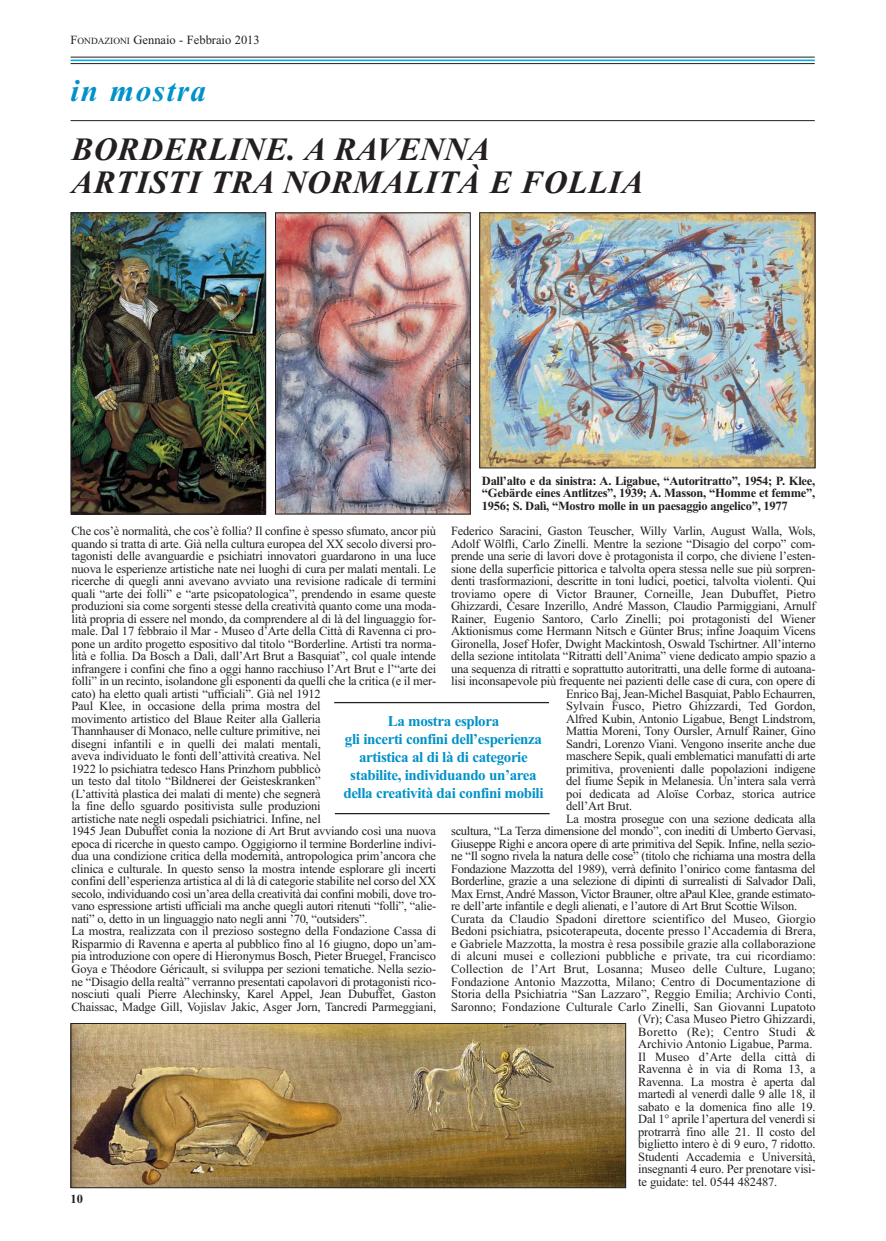
<style>
.page{position:relative;width:886px;height:1241px;background:#fff}
.page>*{position:absolute;margin:0;border:0;box-sizing:border-box;transform-origin:0 0}
.t1{font:italic 700 32.5px/32.5px "Times New Roman";letter-spacing:.015em;color:#231f20}
.t2{font:italic 700 31.25px "Times New Roman";letter-spacing:.05em;color:#0092c8}
.t3{font:700 15px/18px "Times New Roman";letter-spacing:-.025em;color:#0092c8;text-align:center}
.t4{font:12.5px/12.5px "Times New Roman";letter-spacing:-.015em;color:#231f20}
.t5{font:700 12.5px/12.5px "Times New Roman";letter-spacing:-.025em;color:#231f20;text-align:justify}
.t6{font:12.5px "Times New Roman";letter-spacing:.005em;color:#231f20}
.t7{font:12.5px "Times New Roman";letter-spacing:.02em;color:#231f20}
.s1{font-size:9.38px}
</style>
<div class="page">
<hr style="left:71px;top:60px;width:744px;height:1px;background:#00aeef">
<hr style="left:71px;top:57px;width:744px;height:1px;background:#231f20">
<hr style="left:71px;top:63px;width:744px;height:1px;background:#231f20">
<hr style="left:71px;top:120px;width:744px;height:1px;background:#231f20">
<img style="left:482px;top:215px;width:331px;height:251px">
<img style="left:277px;top:215px;width:191px;height:297px">
<div style="left:275px;top:213px;width:195px;height:301px;border:1px solid #231f20"></div>
<img style="left:73px;top:215px;width:191px;height:297px">
<div style="left:71px;top:213px;width:195px;height:301px;border:1px solid #231f20"></div>
<img style="left:73px;top:1025px;width:551px;height:160px">
<div style="left:71px;top:1023px;width:555px;height:164px;border:1px solid #231f20"></div>
<hr style="left:334px;top:702px;width:215px;height:1px;background:#231f20">
<hr style="left:335px;top:812px;width:215px;height:2px;background:#231f20">
<p class="t4" style="left:71px;top:35px;width:191px">F<span class="s1">ONDAZIONI</span> Gennaio - Febbraio 2013</p>
<h2 class="t2" style="left:71px;top:71px;width:137px">in mostra</h2>
<h1 class="t1" style="left:72px;top:133px;width:573px">BORDERLINE. A RAVENNA<br>ARTISTI TRA NORMALITÀ E FOLLIA</h1>
<p class="t5" style="left:482px;top:476px;width:335px">Dall’alto e da sinistra: A. Ligabue, “Autoritratto”, 1954; P. Klee, “Gebärde eines Antlitzes”, 1939; A. Masson, “Homme et femme”, 1956; S. Dalì, “Mostro molle in un paesaggio angelico”, 1977</p>
<p class="t4" style="left:71px;top:526px;width:366px">Che cos’è normalità, che cos’è follia? Il confine è spesso sfumato, ancor più quando si tratta di arte. Già nella cultura europea del XX secolo diversi pro&shy;tagonisti delle avanguardie e psichiatri innovatori guardarono in una luce nuova le esperienze artistiche nate nei luoghi di cura per malati mentali. Le ricerche di quegli anni avevano avviato una revisione radicale di termini quali “arte dei folli” e “arte psicopatologica”, prendendo in esame queste produzioni sia come sorgenti stesse della creatività quanto come una moda&shy;lità propria di essere nel mondo, da comprendere al di là del linguaggio for&shy;male. Dal 17 febbraio il Mar - Museo d’Arte della Città di Ravenna ci pro&shy;pone un ardito progetto espositivo dal titolo “Borderline. Artisti tra norma&shy;lità e follia. Da Bosch a Dalì, dall’Art Brut a Basquiat”, col quale intende infrangere i confini che fino a oggi hanno racchiuso l’Art Brut e l’“arte dei folli” in un recinto, isolandone gli esponenti da quelli che la critica (e il mer&shy;cato) ha eletto quali artisti “ufficiali”. Già nel 1912<br>Paul Klee, in occasione della prima mostra del<br>movimento artistico del Blaue Reiter alla Galleria<br>Thannhauser di Monaco, nelle culture primitive, nei<br>disegni infantili e in quelli dei malati mentali,<br>aveva individuato le fonti dell’attività creativa. Nel<br>1922 lo psichiatra tedesco Hans Prinzhorn pubblicò<br>un testo dal titolo “Bildnerei der Geisteskranken”<br>(L’attività plastica dei malati di mente) che segnerà<br>la fine dello sguardo positivista sulle produzioni<br>artistiche nate negli ospedali psichiatrici. Infine, nel<br>1945 Jean Dubuffet conia la nozione di Art Brut avviando così una nuova epoca di ricerche in questo campo. Oggigiorno il termine Borderline indivi&shy;dua una condizione critica della modernità, antropologica prim’ancora che clinica e culturale. In questo senso la mostra intende esplorare gli incerti confini dell’esperienza artistica al di là di categorie stabilite nel corso del XX secolo, individuando così un’area della creatività dai confini mobili, dove tro&shy;vano espressione artisti ufficiali ma anche quegli autori ritenuti “folli”, “alie&shy;nati” o, detto in un linguaggio nato negli anni ’70, “outsiders”.<br>La mostra, realizzata con il prezioso sostegno della Fondazione Cassa di Risparmio di Ravenna e aperta al pubblico fino al 16 giugno, dopo un’am&shy;pia introduzione con opere di Hieronymus Bosch, Pieter Bruegel, Francisco Goya e Théodore Géricault, si sviluppa per sezioni tematiche. Nella sezio&shy;ne “Disagio della realtà” verranno presentati capolavori di protagonisti rico&shy;nosciuti quali Pierre Alechinsky, Karel Appel, Jean Dubuffet, Gaston Chaissac, Madge Gill, Vojislav Jakic, Asger Jorn, Tancredi Parmeggiani,</p>
<p class="t4" style="left:451px;top:526px;width:366px">Federico Saracini, Gaston Teuscher, Willy Varlin, August Walla, Wols,</p>
<p class="t4" style="left:451px;top:538px;width:366px">Adolf Wölfli, Carlo Zinelli. Mentre la sezione “Disagio del corpo” com-</p>
<p class="t4" style="left:451px;top:551px;width:366px">prende una serie di lavori dove è protagonista il corpo, che diviene l’esten-</p>
<p class="t4" style="left:451px;top:563px;width:366px">sione della superficie pittorica e talvolta opera stessa nelle sue più sorpren-</p>
<p class="t4" style="left:451px;top:576px;width:366px">denti trasformazioni, descritte in toni ludici, poetici, talvolta violenti. Qui</p>
<p class="t4" style="left:451px;top:588px;width:366px">troviamo opere di Victor Brauner, Corneille, Jean Dubuffet, Pietro</p>
<p class="t4" style="left:451px;top:601px;width:366px">Ghizzardi, Cesare Inzerillo, André Masson, Claudio Parmiggiani, Arnulf</p>
<p class="t4" style="left:451px;top:613px;width:366px">Rainer, Eugenio Santoro, Carlo Zinelli; poi protagonisti del Wiener</p>
<p class="t4" style="left:451px;top:626px;width:366px">Aktionismus come Hermann Nitsch e Günter Brus; infine Joaquim Vicens</p>
<p class="t4" style="left:451px;top:638px;width:366px">Gironella, Josef Hofer, Dwight Mackintosh, Oswald Tschirtner. All’interno</p>
<p class="t4" style="left:451px;top:651px;width:366px">della sezione intitolata “Ritratti dell’Anima” viene dedicato ampio spazio a</p>
<p class="t4" style="left:451px;top:663px;width:366px">una sequenza di ritratti e soprattutto autoritratti, una delle forme di autoana-</p>
<p class="t4" style="left:451px;top:676px;width:366px">lisi inconsapevole più frequente nei pazienti delle case di cura, con opere di</p>
<p class="t4" style="left:566px;top:688px;width:251px">Enrico Baj, Jean-Michel Basquiat, Pablo Echaurren,</p>
<p class="t4" style="left:566px;top:701px;width:251px">Sylvain Fusco, Pietro Ghizzardi, Ted Gordon,</p>
<p class="t4" style="left:566px;top:713px;width:251px">Alfred Kubin, Antonio Ligabue, Bengt Lindstrom,</p>
<p class="t4" style="left:566px;top:726px;width:251px">Mattia Moreni, Tony Oursler, Arnulf Rainer, Gino</p>
<p class="t4" style="left:566px;top:738px;width:251px">Sandri, Lorenzo Viani. Vengono inserite anche due</p>
<p class="t4" style="left:566px;top:751px;width:251px">maschere Sepik, quali emblematici manufatti di arte</p>
<p class="t4" style="left:566px;top:763px;width:251px">primitiva, provenienti dalle popolazioni indigene</p>
<p class="t4" style="left:566px;top:776px;width:251px">del fiume Sepik in Melanesia. Un’intera sala verrà</p>
<p class="t4" style="left:566px;top:788px;width:251px">poi dedicata ad Aloïse Corbaz, storica autrice</p>
<p class="t4" style="left:566px;top:801px;width:67px">dell’Art Brut.</p>
<p class="t4" style="left:566px;top:813px;width:251px">La mostra prosegue con una sezione dedicata alla</p>
<p class="t4" style="left:451px;top:826px;width:366px">scultura, “La Terza dimensione del mondo”, con inediti di Umberto Gervasi,</p>
<p class="t4" style="left:451px;top:838px;width:366px">Giuseppe Righi e ancora opere di arte primitiva del Sepik. Infine, nella sezio-</p>
<p class="t4" style="left:451px;top:851px;width:366px">ne “Il sogno rivela la natura delle cose” (titolo che richiama una mostra della</p>
<p class="t4" style="left:451px;top:863px;width:366px">Fondazione Mazzotta del 1989), verrà definito l’onirico come fantasma del</p>
<p class="t4" style="left:451px;top:876px;width:366px">Borderline, grazie a una selezione di dipinti di surrealisti di Salvador Dalì,</p>
<p class="t4" style="left:451px;top:888px;width:366px">Max Ernst, André Masson, Victor Brauner, oltre aPaul Klee, grande estimato-</p>
<p class="t4" style="left:451px;top:901px;width:347px">re dell’arte infantile e degli alienati, e l’autore di Art Brut Scottie Wilson.</p>
<p class="t4" style="left:451px;top:913px;width:366px">Curata da Claudio Spadoni direttore scientifico del Museo, Giorgio</p>
<p class="t4" style="left:451px;top:926px;width:366px">Bedoni psichiatra, psicoterapeuta, docente presso l’Accademia di Brera,</p>
<p class="t4" style="left:451px;top:938px;width:366px">e Gabriele Mazzotta, la mostra è resa possibile grazie alla collaborazione</p>
<p class="t4" style="left:451px;top:951px;width:366px">di alcuni musei e collezioni pubbliche e private, tra cui ricordiamo:</p>
<p class="t6" style="left:451px;top:964px;width:366px">Collection de l’Art Brut, Losanna; Museo delle Culture, Lugano;</p>
<p class="t4" style="left:451px;top:976px;width:366px">Fondazione Antonio Mazzotta, Milano; Centro di Documentazione di</p>
<p class="t4" style="left:451px;top:988px;width:366px">Storia della Psichiatria “San Lazzaro”, Reggio Emilia; Archivio Conti,</p>
<p class="t4" style="left:451px;top:1001px;width:366px">Saronno; Fondazione Culturale Carlo Zinelli, San Giovanni Lupatoto</p>
<p class="t4" style="left:638px;top:1013px;width:179px">(Vr); Casa Museo Pietro Ghizzardi,</p>
<p class="t7" style="left:638px;top:1026px;width:179px">Boretto (Re); Centro Studi &amp;</p>
<p class="t4" style="left:638px;top:1038px;width:176px">Archivio Antonio Ligabue, Parma.</p>
<p class="t6" style="left:638px;top:1051px;width:179px">Il Museo d’Arte della città di</p>
<p class="t4" style="left:638px;top:1063px;width:179px">Ravenna è in via di Roma 13, a</p>
<p class="t4" style="left:638px;top:1076px;width:179px">Ravenna. La mostra è aperta dal</p>
<p class="t4" style="left:638px;top:1088px;width:179px">martedì al venerdì dalle 9 alle 18, il</p>
<p class="t4" style="left:638px;top:1101px;width:179px">sabato e la domenica fino alle 19.</p>
<p class="t4" style="left:638px;top:1113px;width:179px">Dal 1° aprile l’apertura del venerdì si</p>
<p class="t4" style="left:638px;top:1126px;width:179px">protrarrà fino alle 21. Il costo del</p>
<p class="t4" style="left:638px;top:1138px;width:179px">biglietto intero è di 9 euro, 7 ridotto.</p>
<p class="t4" style="left:638px;top:1151px;width:179px">Studenti Accademia e Università,</p>
<p class="t4" style="left:638px;top:1163px;width:179px">insegnanti 4 euro. Per prenotare visi-</p>
<p class="t4" style="left:638px;top:1176px;width:141px">te guidate: tel. 0544 482487.</p>
<p class="t3" style="left:343px;top:713px;width:202px">La mostra esplora<br>gli incerti confini dell’esperienza artistica al di là di categorie stabilite, individuando un’area della creatività dai confini mobili</p>
<p class="t5" style="left:71px;top:1194px;width:14px">10</p>
</div>
